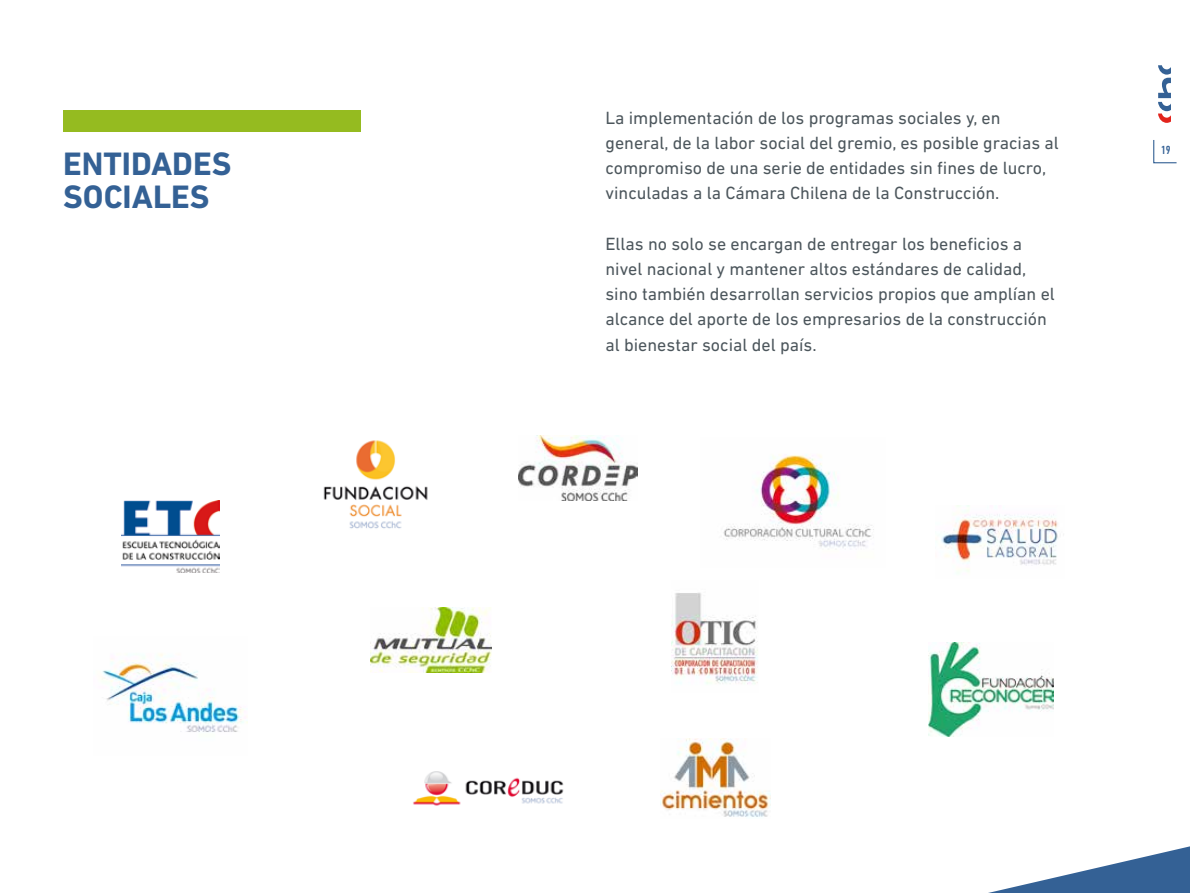
<style>
.page{position:relative;width:1191px;height:893px;background:#fff}
.page>*{position:absolute;margin:0;border:0;box-sizing:border-box;transform-origin:0 0}
.t1{font:700 33px/33.6px "DIN Next LT Pro";color:#346195}
.t2{font:18px/25.2px "DIN Next LT Pro";color:#4c565c}
.t3{font:500 condensed 12px "DIN Next LT Pro";color:#346195}
</style>
<div class="page">
<svg style="left:1158px;top:65px;width:13px;height:58px"></svg>
<svg style="left:1153px;top:140px;width:24px;height:24px"></svg>
<svg style="left:988px;top:846px;width:202px;height:47px"></svg>
<div style="left:63px;top:110px;width:297px;height:22px;background:#95bb20"></div>
<img style="left:122px;top:501px;width:97px;height:71px">
<img style="left:660px;top:739px;width:110px;height:78px">
<img style="left:518px;top:436px;width:119px;height:64px">
<img style="left:723px;top:455px;width:151px;height:93px">
<img style="left:941px;top:506px;width:117px;height:66px">
<img style="left:102px;top:653px;width:145px;height:79px">
<img style="left:370px;top:607px;width:122px;height:66px">
<img style="left:413px;top:771px;width:151px;height:35px">
<img style="left:323px;top:440px;width:105px;height:89px">
<img style="left:928px;top:643px;width:125px;height:93px">
<img style="left:672px;top:592px;width:86px;height:92px">
<h1 class="t1" style="left:63px;top:147px;width:170px">ENTIDADES<br>SOCIALES</h1>
<p class="t2" style="left:605px;top:105px;width:455px">La implementación de los programas sociales y, en general, de la labor social del gremio, es posible gracias al compromiso de una serie de entidades sin fines de lucro, vinculadas a la Cámara Chilena de la Construcción.</p>
<p class="t2" style="left:605px;top:231px;width:451px">Ellas no solo se encargan de entregar los beneficios a nivel nacional y mantener altos estándares de calidad, sino también desarrollan servicios propios que amplían el alcance del aporte de los empresarios de la construcción al bienestar social del país.</p>
<p class="t3" style="left:1161px;top:143px;width:11px">19</p>
</div>
